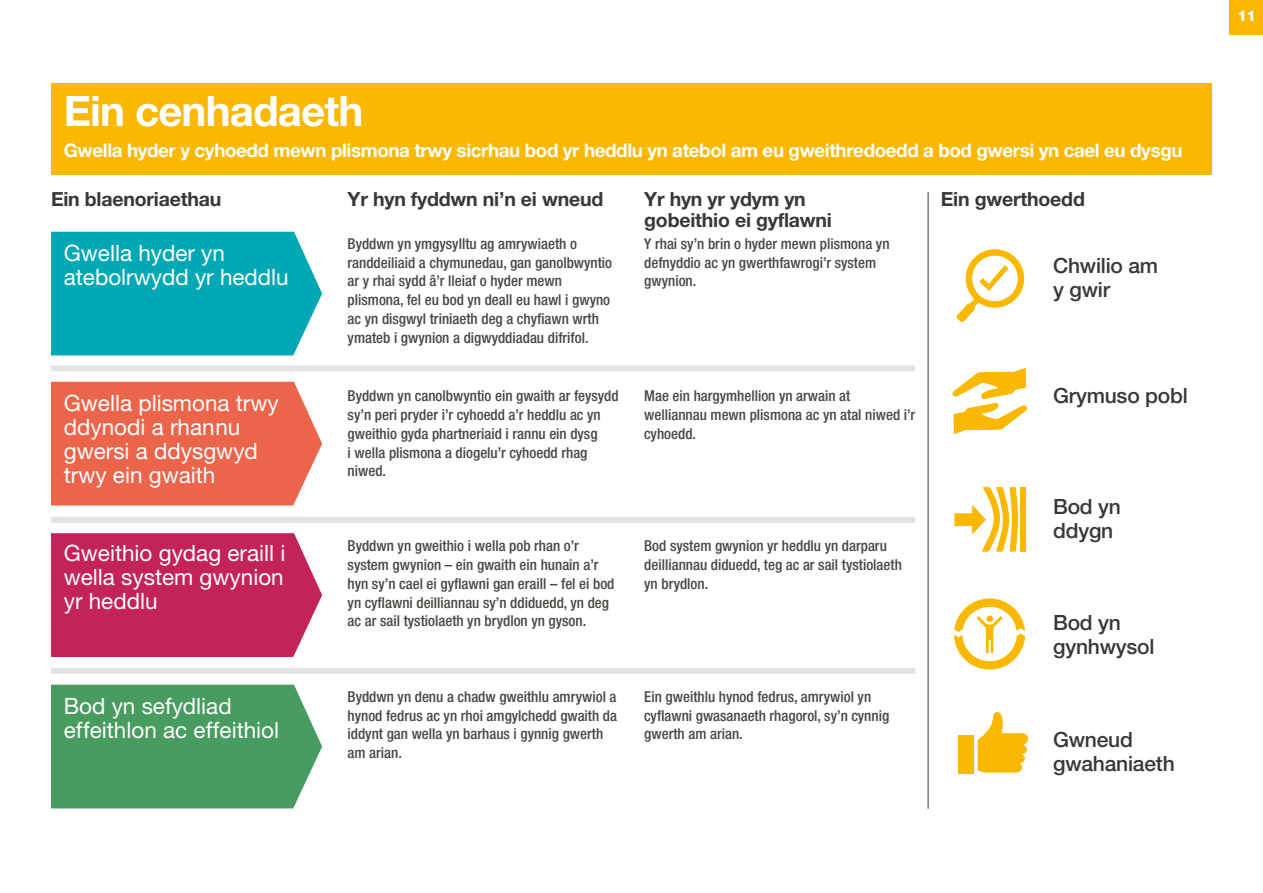
<style>
.page{position:relative;width:1263px;height:893px;background:#fff}
.page>*{position:absolute;margin:0;border:0;box-sizing:border-box;transform-origin:0 0}
.t1{font:700 42px "Helvetica Neue LT Pro";letter-spacing:-.02em;color:#fff}
.t2{font:22.5px/24px "Helvetica Neue LT Pro";color:#fff}
.t3{font:500 21px/24px "Helvetica Neue LT Pro";letter-spacing:-.01em;color:#383935}
.t4{font:700 19.5px/21px "Helvetica Neue LT Pro";letter-spacing:-.01em;color:#383935}
.t5{font:700 18.75px "Helvetica Neue LT Pro";letter-spacing:-.02em;color:#fff}
.t6{font:500 condensed 15px/18.8px "Helvetica Neue LT Pro";color:#474743}
.t7{font:800 15px "Helvetica Neue LT Pro";color:#fff}
</style>
<div class="page">
<div style="left:1229px;top:0;width:34px;height:34px;background:#fbb800"></div>
<div style="left:51px;top:83px;width:1161px;height:91px;background:#fbb800"></div>
<hr style="left:928px;top:192px;width:1px;height:617px;background:#383935">
<div style="left:51px;top:668px;width:864px;height:6px;background:#e5e4e5"></div>
<div style="left:51px;top:517px;width:864px;height:6px;background:#e5e4e5"></div>
<div style="left:51px;top:365px;width:864px;height:6px;background:#e5e4e5"></div>
<div style="left:51px;top:232px;width:271px;height:123px;background:#00a8b5"></div>
<div style="left:51px;top:382px;width:271px;height:124px;background:#ec644a"></div>
<div style="left:51px;top:533px;width:271px;height:124px;background:#c42357"></div>
<div style="left:51px;top:685px;width:271px;height:123px;background:#489c60"></div>
<svg style="left:952px;top:368px;width:75px;height:66px"></svg>
<svg style="left:956px;top:249px;width:68px;height:73px"></svg>
<svg style="left:978px;top:712px;width:50px;height:61px"></svg>
<div style="left:958px;top:735px;width:16px;height:39px;background:#fbb800"></div>
<svg style="left:954px;top:598px;width:71px;height:72px"></svg>
<svg style="left:954px;top:487px;width:64px;height:65px"></svg>
<div style="left:1020px;top:487px;width:6px;height:65px;background:#fbb800"></div>
<h1 class="t1" style="left:64px;top:85px;width:301px">Ein cenhadaeth</h1>
<p class="t5" style="left:64px;top:139px;width:1120px">Gwella hyder y cyhoedd mewn plismona trwy sicrhau bod yr heddlu yn atebol am eu gweithredoedd a bod gwersi yn cael eu dysgu</p>
<h3 class="t4" style="left:51px;top:188px;width:172px">Ein blaenoriaethau</h3>
<h3 class="t4" style="left:348px;top:188px;width:257px">Yr hyn fyddwn ni’n ei wneud</h3>
<h3 class="t4" style="left:644px;top:188px;width:189px">Yr hyn yr ydym yn gobeithio ei gyflawni</h3>
<h2 class="t2" style="left:64px;top:240px;width:227px">Gwella hyder yn atebolrwydd yr heddlu</h2>
<p class="t6" style="left:348px;top:234px;width:266px">Byddwn yn ymgysylltu ag amrywiaeth o randdeiliaid a chymunedau, gan ganolbwyntio ar y rhai sydd â’r lleiaf o hyder mewn plismona, fel eu bod yn deall eu hawl i gwyno ac yn disgwyl triniaeth deg a chyfiawn wrth ymateb i gwynion a digwyddiadau difrifol.</p>
<p class="t6" style="left:644px;top:234px;width:247px">Y rhai sy’n brin o hyder mewn plismona yn defnyddio ac yn gwerthfawrogi’r system gwynion.</p>
<h2 class="t2" style="left:64px;top:390px;width:216px">Gwella plismona trwy ddynodi a rhannu gwersi a ddysgwyd trwy ein gwaith</h2>
<h2 class="t2" style="left:64px;top:540px;width:223px;text-align:justify">Gweithio gydag eraill i wella system gwynion yr heddlu</h2>
<h2 class="t2" style="left:64px;top:693px;width:217px">Bod yn sefydliad effeithlon ac effeithiol</h2>
<p class="t6" style="left:348px;top:386px;width:273px">Byddwn yn canolbwyntio ein gwaith ar feysydd sy’n peri pryder i’r cyhoedd a’r heddlu ac yn gweithio gyda phartneriaid i rannu ein dysg<br>i wella plismona a diogelu’r cyhoedd rhag niwed.</p>
<p class="t6" style="left:644px;top:386px;width:272px">Mae ein hargymhellion yn arwain at welliannau mewn plismona ac yn atal niwed i’r cyhoedd.</p>
<p class="t6" style="left:348px;top:536px;width:268px">Byddwn yn gweithio i wella pob rhan o’r system gwynion – ein gwaith ein hunain a’r hyn sy’n cael ei gyflawni gan eraill – fel ei bod yn cyflawni deilliannau sy’n ddiduedd, yn deg ac ar sail tystiolaeth yn brydlon yn gyson.</p>
<p class="t6" style="left:644px;top:536px;width:259px">Bod system gwynion yr heddlu yn darparu deilliannau diduedd, teg ac ar sail tystiolaeth yn brydlon.</p>
<p class="t6" style="left:348px;top:687px;width:271px">Byddwn yn denu a chadw gweithlu amrywiol a hynod fedrus ac yn rhoi amgylchedd gwaith da iddynt gan wella yn barhaus i gynnig gwerth am arian.</p>
<p class="t6" style="left:644px;top:687px;width:246px">Ein gweithlu hynod fedrus, amrywiol yn cyflawni gwasanaeth rhagorol, sy’n cynnig gwerth am arian.</p>
<h3 class="t4" style="left:941px;top:188px;width:146px">Ein gwerthoedd</h3>
<h3 class="t3" style="left:1053px;top:253px;width:107px">Chwilio am y gwir</h3>
<h3 class="t3" style="left:1053px;top:383px;width:136px">Grymuso pobl</h3>
<h3 class="t3" style="left:1053px;top:494px;width:69px">Bod yn ddygn</h3>
<h3 class="t3" style="left:1053px;top:610px;width:103px">Bod yn gynhwysol</h3>
<h3 class="t3" style="left:1053px;top:727px;width:123px">Gwneud gwahaniaeth</h3>
<p class="t7" style="left:1237px;top:7px;width:20px">11</p>
</div>
